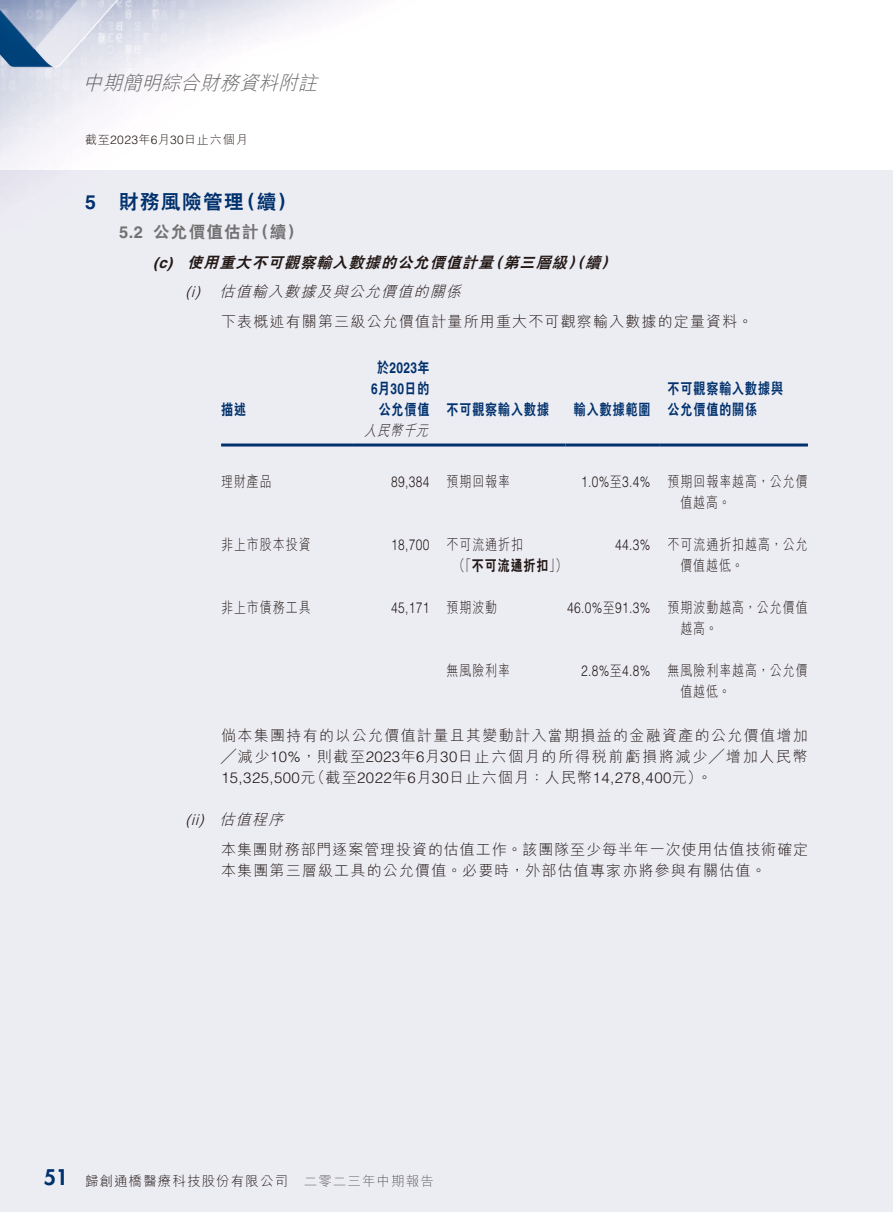
<style>
.page{position:relative;width:893px;height:1212px;background:#fff}
.page>*{position:absolute;margin:0;border:0;box-sizing:border-box;transform-origin:0 0}
.t1{font:800 21px "Futura Std";color:#00316d}
.t2{font:italic 300 19.5px "M Hei HK";color:#666565}
.t3{font:800 19.5px "C Hei 2 HK";letter-spacing:.08em;color:#00316d}
.t4{font:700 19.5px "Helvetica LT Std";color:#00316d}
.t5{font:800 16.5px "C Hei 2 HK";letter-spacing:.08em;color:#727272}
.t6{font:700 16.5px "Helvetica LT Std";color:#727272}
.t7{font:300 15px "M Hei HK";letter-spacing:.08em;color:#231916;scale:.8 1}
.t8{font:300 15px/21px "M Hei HK";letter-spacing:.06em;color:#231916}
.t9{font:300 15px "M Hei HK";letter-spacing:.08em;color:#231916}
.t10{font:300 15px "Helvetica LT Std";letter-spacing:.03em;color:#231916;scale:.8 1}
.t11{font:300 15px "Helvetica LT Std";letter-spacing:.03em;color:#231916}
.t12{font:800 15px/21px "C Hei 2 HK";letter-spacing:.08em;color:#00316d;scale:.8 1}
.t13{font:300 15px "M Hei HK";letter-spacing:.115em;color:#231916}
.t14{font:italic 800 15px "C Hei 2 HK";color:#231916}
.t15{font:italic 300 15px "M Hei HK";color:#231916}
.t16{font:800 15px "C Hei 2 HK";letter-spacing:.08em;color:#231916;scale:.8 1}
.t17{font:italic 300 15px "Helvetica LT Std";color:#231916}
.t18{font:700 15px "Helvetica LT Std";color:#00316d;scale:.8 1}
.t19{font:italic 300 15px "M Hei HK";color:#231916;scale:.8 1}
.t20{font:italic 700 15px "Helvetica LT Std";color:#231916}
.t21{font:300 13.5px "M Hei HK";letter-spacing:.08em;color:#231916}
.t22{font:300 13.5px "M Hei HK";letter-spacing:.08em;color:#666565}
.t23{font:300 12px "M Hei HK";letter-spacing:.08em;color:#231916}
.s1{font-family:"Helvetica LT Std"}
.s2{font-family:"C Hei 2 HK";font-weight:800}
.s3{font-family:"Helvetica LT Std";font-weight:700}
.s4{font-family:"M Hei HK"}
.s5{font-family:"M Hei HK";font-weight:300}
</style>
<div class="page">
<img style="left:0;top:0;width:359px;height:170px">
<div style="left:0;top:170px;width:893px;height:1042px;background:#ececf3"></div>
<hr style="left:221px;top:443px;width:132px;height:3px;background:#00316d">
<hr style="left:353px;top:443px;width:85px;height:3px;background:#00316d">
<hr style="left:438px;top:443px;width:128px;height:3px;background:#00316d">
<hr style="left:566px;top:443px;width:93px;height:3px;background:#00316d">
<hr style="left:659px;top:443px;width:149px;height:3px;background:#00316d">
<h2 class="t2" style="left:83px;top:73px;width:241px">中期簡明綜合財務資料附註</h2>
<p class="t23" style="left:85px;top:133px;width:164px">截至<span class="s1">2023</span>年 月<span class="s1">6 30</span>日止六個月</p>
<h2 class="t4" style="left:85px;top:190px;width:12px">5</h2>
<h2 class="t3" style="left:119px;top:192px;width:126px">財務風險管理</h2>
<h2 class="t3" style="left:237px;top:192px;width:61px">（續(</h2>
<p class="t6" style="left:119px;top:222px;width:25px">5.2</p>
<p class="t5" style="left:153px;top:224px;width:107px">公允價值估計</p>
<p class="t5" style="left:253px;top:224px;width:52px">（續(</p>
<p class="t20" style="left:153px;top:253px;width:20px">c(</p>
<p class="t20" style="left:167px;top:253px;width:11px">)</p>
<p class="t14" style="left:187px;top:255px;width:385px">使用重大不可觀察輸入數據的公允價值計量第三層級</p>
<p class="t14" style="left:585px;top:255px;width:20px">續</p>
<p class="t14" style="left:488px;top:255px;width:20px">（</p>
<p class="t14" style="left:567px;top:255px;width:23px">）（</p>
<p class="t14" style="left:600px;top:255px;width:20px">(</p>
<p class="t17" style="left:186px;top:283px;width:15px">i(</p>
<p class="t17" style="left:195px;top:283px;width:11px">)</p>
<p class="t15" style="left:220px;top:284px;width:247px">估值輸入數據及與公允價值的關係</p>
<p class="t9" style="left:221px;top:314px;width:533px">下表概述有關第三級公允價值計量所用重大不可觀察輸入數據的定量資料。</p>
<p class="t12" style="left:221px;top:399px;width:33px">描述</p>
<p class="t18" style="left:377px;top:359px;width:67px"><span class="s2">於</span>2023<span class="s2">年</span></p>
<p class="t12" style="left:371px;top:378px;width:74px">月<span class="s3">6 30</span>日的</p>
<p class="t12" style="left:379px;top:399px;width:65px">公允價值</p>
<p class="t19" style="left:364px;top:423px;width:86px">人民幣千元</p>
<p class="t12" style="left:446px;top:399px;width:130px">不可觀察輸入數據</p>
<p class="t12" style="left:574px;top:399px;width:97px">輸入數據範圍</p>
<p class="t12" style="left:668px;top:378px;width:146px">不可觀察輸入數據與公允價值的關係</p>
<p class="t17" style="left:186px;top:810px;width:24px">()</p>
<p class="t17" style="left:191px;top:810px;width:14px">ii</p>
<p class="t7" style="left:221px;top:473px;width:65px">理財產品</p>
<p class="t10" style="left:391px;top:472px;width:49px">89,384</p>
<p class="t7" style="left:446px;top:473px;width:81px">預期回報率</p>
<p class="t10" style="left:581px;top:472px;width:88px">1.0%<span class="s4">至</span>3.4%</p>
<p class="t7" style="left:668px;top:473px;width:177px">預期回報率越高，公允價</p>
<p class="t7" style="left:680px;top:494px;width:64px">值越高。</p>
<p class="t7" style="left:221px;top:536px;width:114px">非上市股本投資</p>
<p class="t10" style="left:391px;top:535px;width:49px">18,700</p>
<p class="t7" style="left:446px;top:536px;width:97px">不可流通折扣</p>
<p class="t10" style="left:615px;top:535px;width:46px">44.3%</p>
<p class="t7" style="left:668px;top:536px;width:177px">不可流通折扣越高，公允</p>
<p class="t7" style="left:221px;top:599px;width:114px">非上市債務工具</p>
<p class="t10" style="left:391px;top:598px;width:49px">45,171</p>
<p class="t16" style="left:453px;top:557px;width:144px"><span class="s5">（「</span>不可流通折扣 <span class="s5">(「</span></p>
<p class="t7" style="left:446px;top:599px;width:65px">預期波動</p>
<p class="t10" style="left:567px;top:598px;width:106px">46.0%<span class="s4">至</span>91.3%</p>
<p class="t7" style="left:680px;top:557px;width:80px">價值越低。</p>
<p class="t7" style="left:668px;top:599px;width:177px">預期波動越高，公允價值</p>
<p class="t7" style="left:446px;top:662px;width:81px">無風險利率</p>
<p class="t10" style="left:581px;top:661px;width:88px">2.8%<span class="s4">至</span>4.8%</p>
<p class="t7" style="left:680px;top:620px;width:48px">越高。</p>
<p class="t7" style="left:668px;top:662px;width:177px">無風險利率越高，公允價</p>
<p class="t7" style="left:680px;top:683px;width:64px">值越低。</p>
<p class="t9" style="left:221px;top:728px;width:588px">倘本集團持有的以公允價值計量且其變動計入當期損益的金融資產的公允價值增加</p>
<p class="t13" style="left:221px;top:749px;width:588px">╱減少<span class="s1">10%</span>，則截至<span class="s1">2023</span>年 月<span class="s1">6 30</span>日止六個月的所得稅前虧損將減少╱增加人民幣</p>
<p class="t9" style="left:697px;top:770px;width:16px">。</p>
<p class="t11" style="left:310px;top:768px;width:394px"><span class="s4">（截至</span>2022<span class="s4">年 月</span>6 30<span class="s4">日止六個月：人民幣</span>14,278,400<span class="s4">元(</span></p>
<p class="t11" style="left:221px;top:768px;width:96px">15,325,500<span class="s4">元</span></p>
<p class="t15" style="left:220px;top:812px;width:69px">估值程序</p>
<p class="t8" style="left:221px;top:838px;width:588px">本集團財務部門逐案管理投資的估值工作。該團隊至少每半年一次使用估值技術確定本集團第三層級工具的公允價值。必要時，外部估值專家亦將參與有關估值。</p>
<h1 class="t1" style="left:44px;top:1164px;width:26px">51</h1>
<p class="t21" style="left:85px;top:1174px;width:205px">歸創通橋醫療科技股份有限公司</p>
<p class="t22" style="left:304px;top:1174px;width:132px">二零二三年中期報告</p>
</div>
